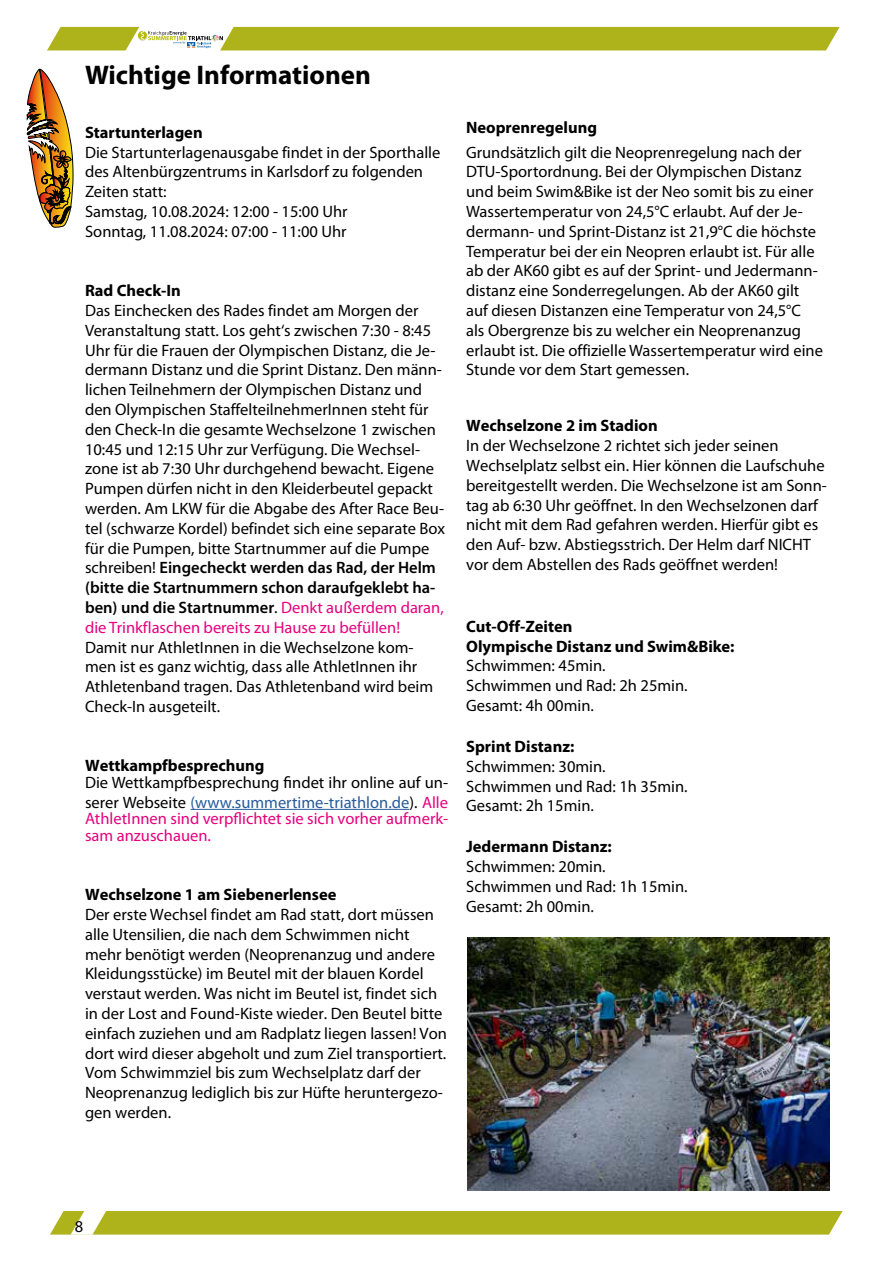
<style>
.page{position:relative;width:893px;height:1263px;background:#fff}
.page>*{position:absolute;margin:0;border:0;box-sizing:border-box;transform-origin:0 0}
.t1{font:700 27px "Myriad Pro";color:#000}
.t2{font:16.5px/19.8px "Myriad Pro";color:#000}
.t3{font:700 16.5px/19.8px "Myriad Pro";color:#000}
.t4{font:16.5px/16.5px "Myriad Pro";color:#e6007d}
.s1{font-weight:600}
.s2{color:#e6007d}
.s3{color:#275b9b}
</style>
<div class="page">
<svg style="left:47px;top:26px;width:793px;height:25px;background:#bbbe41"></svg>
<svg style="left:50px;top:1211px;width:792px;height:24px;background:#b3b728"></svg>
<img style="left:27px;top:68px;width:46px;height:159px">
<hr style="left:191px;top:809px;width:218px;height:1px;background:#275b9b">
<img style="left:468px;top:938px;width:361px;height:253px">
<h1 class="t1" style="left:85px;top:57px;width:287px">Wichtige Informationen</h1>
<p class="t3" style="left:85px;top:122px;width:119px">Startunterlagen</p>
<p class="t2" style="left:85px;top:142px;width:357px">Die Startunterlagenausgabe findet in der Sporthalle des Altenbürgzentrums in Karlsdorf zu folgenden Zeiten statt:<br>Samstag, 10.08.2024: 12:00 - 15:00 Uhr<br>Sonntag, 11.08.2024: 07:00 - 11:00 Uhr</p>
<p class="t3" style="left:85px;top:280px;width:97px">Rad Check-In</p>
<p class="t2" style="left:85px;top:300px;width:362px">Das Einchecken des Rades findet am Morgen der Veranstaltung statt. Los geht‘s zwischen 7:30 - 8:45<br>Uhr für die Frauen der Olympischen Distanz, die Je&shy;dermann Distanz und die Sprint Distanz. Den männ&shy;lichen Teilnehmern der Olympischen Distanz und den Olympischen StaffelteilnehmerInnen steht für den Check-In die gesamte Wechselzone 1 zwischen 10:45 und 12:15 Uhr zur Verfügung. Die Wechsel&shy;zone ist ab 7:30 Uhr durchgehend bewacht. Eigene Pumpen dürfen nicht in den Kleiderbeutel gepackt werden. Am LKW für die Abgabe des After Race Beu&shy;tel (schwarze Kordel) befindet sich eine separate Box für die Pumpen, bitte Startnummer auf die Pumpe schreiben! <span class="s1">Eingecheckt werden das Rad, der Helm (bitte die Startnummern schon daraufgeklebt ha&shy;ben) und die Startnummer</span>. <span class="s2">Denkt außerdem daran, die Trinkflaschen bereits zu Hause zu befüllen!</span></p>
<p class="t2" style="left:85px;top:637px;width:350px">Damit nur AthletInnen in die Wechselzone kom&shy;men ist es ganz wichtig, dass alle AthletInnen ihr Athletenband tragen. Das Athletenband wird beim Check-In ausgeteilt.</p>
<p class="t3" style="left:85px;top:755px;width:181px">Wettkampfbesprechung</p>
<p class="t2" style="left:85px;top:772px;width:365px">Die Wettkampfbesprechung findet ihr online auf un&shy;serer Webseite <span class="s3">(www.summertime-triathlon.de</span>). <span class="s2">Alle</span></p>
<p class="t4" style="left:85px;top:810px;width:365px">AthletInnen sind verpflichtet sie sich vorher aufmerk&shy;sam anzuschauen.</p>
<p class="t3" style="left:85px;top:884px;width:253px">Wechselzone 1 am Siebenerlensee</p>
<p class="t2" style="left:85px;top:904px;width:363px">Der erste Wechsel findet am Rad statt, dort müssen alle Utensilien, die nach dem Schwimmen nicht mehr benötigt werden (Neoprenanzug und andere Kleidungsstücke) im Beutel mit der blauen Kordel verstaut werden. Was nicht im Beutel ist, findet sich in der Lost and Found-Kiste wieder. Den Beutel bitte einfach zuziehen und am Radplatz liegen lassen! Von dort wird dieser abgeholt und zum Ziel transportiert.<br>Vom Schwimmziel bis zum Wechselplatz darf der Neoprenanzug lediglich bis zur Hüfte heruntergezo&shy;gen werden.</p>
<p class="t3" style="left:466px;top:117px;width:132px">Neoprenregelung</p>
<p class="t2" style="left:466px;top:142px;width:358px">Grundsätzlich gilt die Neoprenregelung nach der DTU-Sportordnung. Bei der Olympischen Distanz und beim Swim&amp;Bike ist der Neo somit bis zu einer Wassertemperatur von 24,5°C erlaubt. Auf der Je&shy;dermann- und Sprint-Distanz ist 21,9°C die höchste Temperatur bei der ein Neopren erlaubt ist. Für alle ab der AK60 gibt es auf der Sprint- und Jedermann&shy;distanz eine Sonderregelungen. Ab der AK60 gilt auf diesen Distanzen eine Temperatur von 24,5°C als Obergrenze bis zu welcher ein Neoprenanzug erlaubt ist. Die offizielle Wassertemperatur wird eine Stunde vor dem Start gemessen.</p>
<p class="t3" style="left:466px;top:415px;width:193px">Wechselzone 2 im Stadion</p>
<p class="t2" style="left:466px;top:436px;width:362px">In der Wechselzone 2 richtet sich jeder seinen Wechselplatz selbst ein. Hier können die Laufschuhe bereitgestellt werden. Die Wechselzone ist am Sonn&shy;tag ab 6:30 Uhr geöffnet. In den Wechselzonen darf nicht mit dem Rad gefahren werden. Hierfür gibt es den Auf- bzw. Abstiegsstrich. Der Helm darf NICHT vor dem Abstellen des Rads geöffnet werden!</p>
<p class="t3" style="left:466px;top:616px;width:270px">Cut-Off-Zeiten<br>Olympische Distanz und Swim&amp;Bike:</p>
<p class="t2" style="left:466px;top:656px;width:223px">Schwimmen: 45min.<br>Schwimmen und Rad: 2h 25min.<br>Gesamt: 4h 00min.</p>
<p class="t3" style="left:466px;top:736px;width:110px">Sprint Distanz:</p>
<p class="t2" style="left:466px;top:756px;width:223px">Schwimmen: 30min.<br>Schwimmen und Rad: 1h 35min.<br>Gesamt: 2h 15min.</p>
<p class="t3" style="left:466px;top:836px;width:147px">Jedermann Distanz:</p>
<p class="t2" style="left:466px;top:856px;width:223px">Schwimmen: 20min.<br>Schwimmen und Rad: 1h 15min.<br>Gesamt: 2h 00min.</p>
<p class="t2" style="left:75px;top:1216px;width:10px">8</p>
</div>
